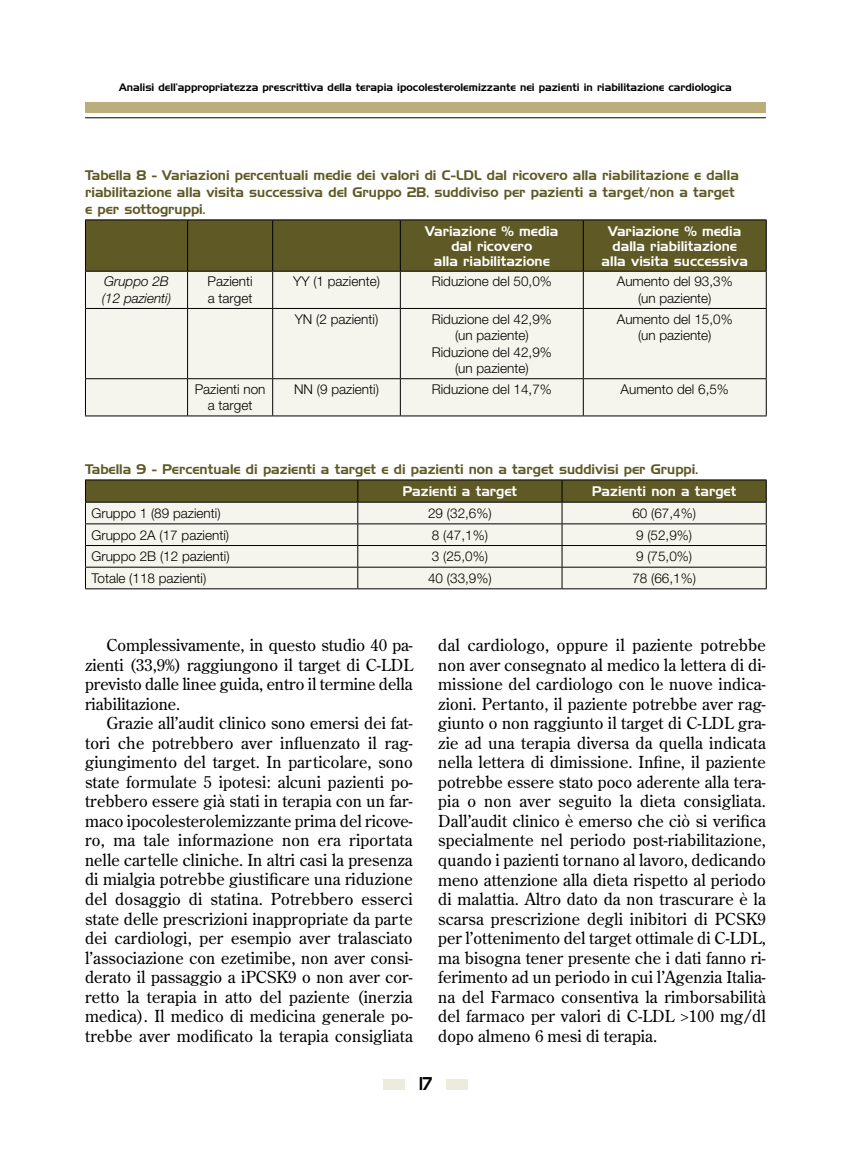
<style>
.page{position:relative;width:851px;height:1149px;background:#fff}
.page>*{position:absolute;margin:0;border:0;box-sizing:border-box;transform-origin:0 0}
.t1{font:18px "Handel Gothic BT";color:#000;scale:.8 1}
.t2{font:16.5px/19.5px "Century Old Style Std";letter-spacing:.01em;color:#000;text-align:justify}
.t3{font:300 13.5px/16.5px "Helvetica Neue LT Std";color:#000;text-align:center}
.t4{font:13.5px/16.5px "Handel Gothic BT";color:#5e5925}
.t5{font:13.5px/15px "Handel Gothic BT";color:#fff;text-align:center}
.t6{font:italic 300 13.5px/16.5px "Helvetica Neue LT Std";color:#000}
.t7{font:10.5px "Handel Gothic BT";color:#000}
</style>
<div class="page">
<hr style="left:85px;top:117px;width:680px;height:1px;background:#000">
<div style="left:85px;top:102px;width:680px;height:11px;background:#bbae7b"></div>
<div style="left:383px;top:1078px;width:21px;height:11px;background:#edebdb"></div>
<div style="left:447px;top:1078px;width:21px;height:11px;background:#edebdb"></div>
<div style="left:86px;top:220px;width:679px;height:51px;background:#5e5925"></div>
<div style="left:86px;top:272px;width:679px;height:143px;background:#f6f5ed"></div>
<hr style="left:85px;top:219px;width:102px;height:1px;background:#000">
<hr style="left:85px;top:220px;width:1px;height:51px;background:#000">
<hr style="left:187px;top:219px;width:86px;height:1px;background:#000">
<hr style="left:187px;top:220px;width:1px;height:51px;background:#000">
<hr style="left:273px;top:219px;width:127px;height:1px;background:#000">
<hr style="left:272px;top:220px;width:1px;height:51px;background:#000">
<hr style="left:400px;top:219px;width:183px;height:1px;background:#000">
<hr style="left:400px;top:220px;width:1px;height:51px;background:#000">
<hr style="left:583px;top:219px;width:183px;height:1px;background:#000">
<hr style="left:583px;top:220px;width:1px;height:51px;background:#000">
<hr style="left:765px;top:220px;width:1px;height:51px;background:#000">
<hr style="left:85px;top:271px;width:102px;height:1px;background:#000">
<hr style="left:85px;top:271px;width:1px;height:37px;background:#000">
<hr style="left:187px;top:271px;width:86px;height:1px;background:#000">
<hr style="left:187px;top:271px;width:1px;height:37px;background:#000">
<hr style="left:273px;top:271px;width:127px;height:1px;background:#000">
<hr style="left:272px;top:271px;width:1px;height:37px;background:#000">
<hr style="left:400px;top:271px;width:183px;height:1px;background:#000">
<hr style="left:400px;top:271px;width:1px;height:37px;background:#000">
<hr style="left:583px;top:271px;width:183px;height:1px;background:#000">
<hr style="left:583px;top:271px;width:1px;height:37px;background:#000">
<hr style="left:765px;top:271px;width:1px;height:37px;background:#000">
<hr style="left:85px;top:308px;width:102px;height:1px;background:#000">
<hr style="left:85px;top:309px;width:1px;height:69px;background:#000">
<hr style="left:187px;top:308px;width:86px;height:1px;background:#000">
<hr style="left:187px;top:309px;width:1px;height:69px;background:#000">
<hr style="left:273px;top:308px;width:127px;height:1px;background:#000">
<hr style="left:272px;top:309px;width:1px;height:69px;background:#000">
<hr style="left:400px;top:308px;width:183px;height:1px;background:#000">
<hr style="left:400px;top:309px;width:1px;height:69px;background:#000">
<hr style="left:583px;top:308px;width:183px;height:1px;background:#000">
<hr style="left:583px;top:309px;width:1px;height:69px;background:#000">
<hr style="left:765px;top:309px;width:1px;height:69px;background:#000">
<hr style="left:85px;top:378px;width:102px;height:1px;background:#000">
<hr style="left:85px;top:379px;width:1px;height:36px;background:#000">
<hr style="left:187px;top:378px;width:86px;height:1px;background:#000">
<hr style="left:187px;top:379px;width:1px;height:36px;background:#000">
<hr style="left:273px;top:378px;width:127px;height:1px;background:#000">
<hr style="left:272px;top:379px;width:1px;height:36px;background:#000">
<hr style="left:400px;top:378px;width:183px;height:1px;background:#000">
<hr style="left:400px;top:379px;width:1px;height:36px;background:#000">
<hr style="left:583px;top:378px;width:183px;height:1px;background:#000">
<hr style="left:583px;top:379px;width:1px;height:36px;background:#000">
<hr style="left:765px;top:379px;width:1px;height:36px;background:#000">
<hr style="left:85px;top:415px;width:102px;height:1px;background:#000">
<hr style="left:187px;top:415px;width:86px;height:1px;background:#000">
<hr style="left:273px;top:415px;width:127px;height:1px;background:#000">
<hr style="left:400px;top:415px;width:183px;height:1px;background:#000">
<hr style="left:583px;top:415px;width:183px;height:1px;background:#000">
<hr style="left:85px;top:479px;width:273px;height:1px;background:#000">
<hr style="left:358px;top:479px;width:204px;height:1px;background:#000">
<hr style="left:562px;top:479px;width:204px;height:1px;background:#000">
<svg style="left:85px;top:480px;width:681px;height:108px;background:#cccaba"></svg>
<hr style="left:85px;top:588px;width:273px;height:1px;background:#000">
<hr style="left:358px;top:588px;width:204px;height:1px;background:#000">
<hr style="left:562px;top:588px;width:204px;height:1px;background:#000">
<p class="t7" style="left:119px;top:81px;width:614px">Analisi dell’appropriatezza prescrittiva della terapia ipocolesterolemizzante nei pazienti in riabilitazione cardiologica</p>
<p class="t4" style="left:85px;top:167px;width:655px">Tabella 8 - Variazioni percentuali medie dei valori di C-LDL dal ricovero alla riabilitazione e dalla riabilitazione alla visita successiva del Gruppo 2B, suddiviso per pazienti a target/non a target e per sottogruppi.</p>
<p class="t5" style="left:425px;top:223px;width:135px">Variazione % media dal ricovero<br>alla riabilitazione</p>
<p class="t5" style="left:601px;top:223px;width:148px">Variazione % media dalla riabilitazione alla visita successiva</p>
<p class="t6" style="left:102px;top:273px;width:71px">Gruppo 2B (12 pazienti)</p>
<p class="t3" style="left:207px;top:273px;width:47px;text-align:left">Pazienti a target</p>
<p class="t3" style="left:293px;top:273px;width:88px">YY (1 paziente)</p>
<p class="t3" style="left:431px;top:273px;width:122px">Riduzione del 50,0%</p>
<p class="t3" style="left:616px;top:273px;width:117px">Aumento del 93,3% (un paziente)</p>
<p class="t3" style="left:295px;top:310px;width:85px">YN (2 pazienti)</p>
<p class="t3" style="left:431px;top:310px;width:122px">Riduzione del 42,9% (un paziente)<br>Riduzione del 42,9% (un paziente)</p>
<p class="t3" style="left:616px;top:310px;width:117px">Aumento del 15,0% (un paziente)</p>
<p class="t3" style="left:195px;top:380px;width:72px">Pazienti non a target</p>
<p class="t3" style="left:294px;top:380px;width:86px">NN (9 pazienti)</p>
<p class="t3" style="left:431px;top:380px;width:122px">Riduzione del 14,7%</p>
<p class="t3" style="left:620px;top:380px;width:110px">Aumento del 6,5%</p>
<p class="t4" style="left:85px;top:460px;width:614px">Tabella 9 - Percentuale di pazienti a target e di pazienti non a target suddivisi per Gruppi.</p>
<p class="t5" style="left:402px;top:483px;width:116px">Pazienti a target</p>
<p class="t5" style="left:592px;top:483px;width:146px">Pazienti non a target</p>
<p class="t3" style="left:91px;top:504px;width:131px">Gruppo 1 (89 pazienti)</p>
<p class="t3" style="left:428px;top:504px;width:65px">29 (32,6%)</p>
<p class="t3" style="left:632px;top:504px;width:65px">60 (67,4%)</p>
<p class="t3" style="left:91px;top:526px;width:139px">Gruppo 2A (17 pazienti)</p>
<p class="t3" style="left:432px;top:526px;width:58px">8 (47,1%)</p>
<p class="t3" style="left:636px;top:526px;width:58px">9 (52,9%)</p>
<p class="t3" style="left:91px;top:547px;width:140px">Gruppo 2B (12 pazienti)</p>
<p class="t3" style="left:432px;top:547px;width:58px">3 (25,0%)</p>
<p class="t3" style="left:636px;top:547px;width:58px">9 (75,0%)</p>
<p class="t3" style="left:91px;top:569px;width:116px">Totale (118 pazienti)</p>
<p class="t3" style="left:428px;top:569px;width:65px">40 (33,9%)</p>
<p class="t3" style="left:632px;top:569px;width:65px">78 (66,1%)</p>
<p class="t2" style="left:85px;top:635px;width:329px;text-indent:21px">Complessivamente, in questo studio 40 pa&shy;zienti (33,9%) raggiungono il target di C-LDL previsto dalle linee guida, entro il termine della riabilitazione.</p>
<p class="t2" style="left:85px;top:713px;width:329px;text-indent:21px">Grazie all’audit clinico sono emersi dei fat&shy;tori che potrebbero aver influenzato il rag&shy;giungimento del target. In particolare, sono state formulate 5 ipotesi: alcuni pazienti po&shy;trebbero essere già stati in terapia con un far&shy;maco ipocolesterolemizzante prima del ricove&shy;ro, ma tale informazione non era riportata nelle cartelle cliniche. In altri casi la presenza di mialgia potrebbe giustificare una riduzione del dosaggio di statina. Potrebbero esserci state delle prescrizioni inappropriate da parte dei cardiologi, per esempio aver tralasciato l’associazione con ezetimibe, non aver consi&shy;derato il passaggio a iPCSK9 o non aver cor&shy;retto la terapia in atto del paziente (inerzia medica). Il medico di medicina generale po&shy;trebbe aver modificato la terapia consigliata</p>
<p class="t2" style="left:438px;top:635px;width:329px">dal cardiologo, oppure il paziente potrebbe non aver consegnato al medico la lettera di di&shy;missione del cardiologo con le nuove indica&shy;zioni. Pertanto, il paziente potrebbe aver rag&shy;giunto o non raggiunto il target di C-LDL gra&shy;zie ad una terapia diversa da quella indicata nella lettera di dimissione. Infine, il paziente potrebbe essere stato poco aderente alla tera&shy;pia o non aver seguito la dieta consigliata.<br>Dall’audit clinico è emerso che ciò si verifica specialmente nel periodo post-riabilitazione, quando i pazienti tornano al lavoro, dedicando meno attenzione alla dieta rispetto al periodo di malattia. Altro dato da non trascurare è la scarsa prescrizione degli inibitori di PCSK9 per l’ottenimento del target ottimale di C-LDL, ma bisogna tener presente che i dati fanno ri&shy;ferimento ad un periodo in cui l’Agenzia Italia&shy;na del Farmaco consentiva la rimborsabilità del farmaco per valori di C-LDL &gt;100 mg/dl dopo almeno 6 mesi di terapia.</p>
<p class="t1" style="left:419px;top:1072px;width:18px">17</p>
</div>
